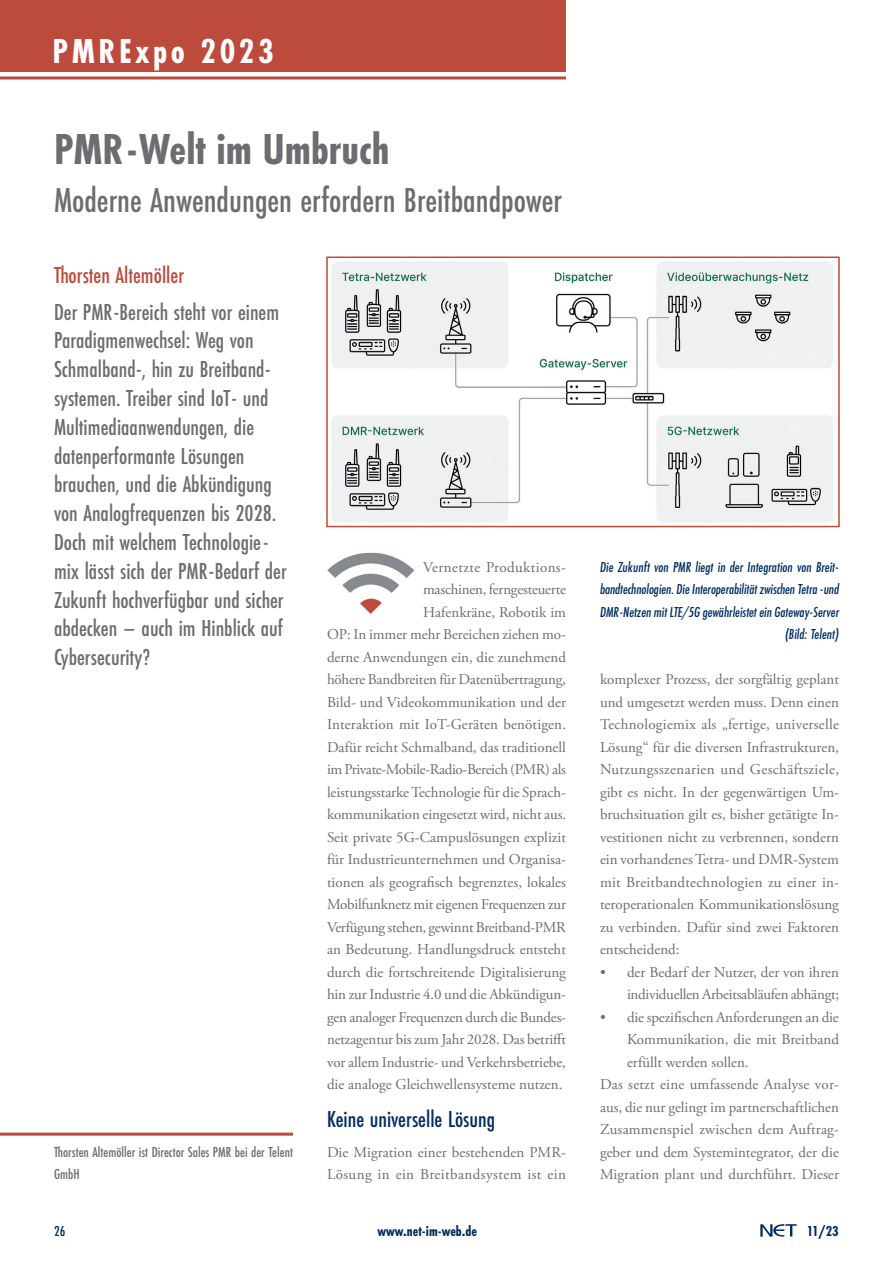
<style>
.page{position:relative;width:893px;height:1263px;background:#fff}
.page>*{position:absolute;margin:0;border:0;box-sizing:border-box;transform-origin:0 0}
.t1{font:700 45px "Futura PT Cond";color:#6c6d70}
.t2{font:500 36px "Futura PT Cond";color:#6c6d70}
.t3{font:700 36px "Futura PT Cond";letter-spacing:.1em;color:#fff}
.t4{font:500 24px/28.8px "Futura PT Cond";color:#6c6d70}
.t5{font:500 24px "Futura PT Cond";color:#002d62}
.t6{font:500 24px "Futura PT Cond";color:#bd4b3b}
.t7{font:15px/22.5px "Adobe Garamond Pro";color:#6c6d70;text-align:right}
.t8{font:italic 500 15px/22.5px "Futura PT Cond";letter-spacing:-.005em;color:#002d62;text-align:right}
.t9{font:15px/22.5px "Adobe Garamond Pro";letter-spacing:-.02em;color:#6c6d70;text-align:right}
.t10{font:500 15px/22.5px "Futura PT Cond";color:#6c6d70}
.t11{font:700 15px "Futura PT Cond";color:#002d62}
.t12{font:500 15px "Futura PT Cond";color:#002d62}
</style>
<div class="page">
<img style="left:760px;top:1225px;width:36px;height:12px">
<hr style="left:0;top:77px;width:566px;height:3px;background:#bd4b3b">
<div style="left:0;top:0;width:566px;height:71px;background:#bd4b3b"></div>
<hr style="left:0;top:1133px;width:293px;height:3px;background:#bd4b3b">
<img style="left:327px;top:552px;width:88px;height:62px">
<img style="left:331px;top:261px;width:502px;height:261px">
<div style="left:326px;top:256px;width:514px;height:271px;border:2px solid #bd4b3b"></div>
<h2 class="t3" style="left:52px;top:30px;width:223px">PMRExpo 2023</h2>
<h1 class="t1" style="left:54px;top:123px;width:337px">PMR-Welt im Umbruch</h1>
<h2 class="t2" style="left:54px;top:179px;width:509px">Moderne Anwendungen erfordern Breitbandpower</h2>
<h3 class="t6" style="left:54px;top:261px;width:131px">Thorsten Altemöller</h3>
<p class="t4" style="left:54px;top:297px;width:234px">Der PMR-Bereich steht vor einem<br>Paradigmenwechsel: Weg von<br>Schmalband-, hin zu Breitband&shy;systemen. Treiber sind IoT- und<br>Multimediaanwendungen, die datenperformante Lösungen brauchen, und die Abkündigung von Analogfrequenzen bis 2028.<br>Doch mit welchem Technologie&shy;mix lässt sich der PMR-Bedarf der<br>Zukunft hochverfügbar und sicher abdecken – auch im Hinblick auf<br>Cybersecurity?</p>
<p class="t10" style="left:54px;top:1140px;width:241px">Thorsten Altemöller ist Director Sales PMR bei der Telent<br>GmbH</p>
<p class="t7" style="left:327px;top:556px;width:241px">Vernetzte Produktions-<br>maschinen, ferngesteuerte<br>Hafenkräne, Robotik im<br>OP: In immer mehr Bereichen ziehen mo&shy;derne Anwendungen ein, die zunehmend höhere Bandbreiten für Datenübertragung, Bild- und Videokommunikation und der Interaktion mit IoT-Geräten benötigen.<br>Dafür reicht Schmalband, das traditionell im Private-Mobile-Radio-Bereich (PMR) als leistungsstarke Technologie für die Sprach&shy;kommunikation eingesetzt wird, nicht aus.<br>Seit private 5G-Campuslösungen explizit für Industrieunternehmen und Organisa&shy;tionen als geografisch begrenztes, lokales Mobilfunknetz mit eigenen Frequenzen zur Verfügung stehen, gewinnt Breitband-PMR an Bedeutung. Handlungsdruck entsteht durch die fortschreitende Digitalisierung hin zur Industrie 4.0 und die Abkündigun&shy;gen analoger Frequenzen durch die Bundes&shy;netzagentur bis zum Jahr 2028. Das betrifft vor allem Industrie- und Verkehrsbetriebe, die analoge Gleichwellensysteme nutzen.</p>
<h3 class="t5" style="left:327px;top:1105px;width:170px">Keine universelle Lösung</h3>
<p class="t7" style="left:327px;top:1141px;width:240px;text-align:left">Die Migration einer bestehenden PMR-<br>Lösung in ein Breitbandsystem ist ein</p>
<p class="t8" style="left:600px;top:555px;width:241px">Die Zukunft von PMR liegt in der Integration von Breit&shy;bandtechnologien. Die Interoperabilität zwischen Tetra -und DMR-Netzen mit LTE/5G gewährleistet ein Gateway-Server (Bild: Telent)</p>
<p class="t7" style="left:600px;top:669px;width:241px;text-align:justify">komplexer Prozess, der sorgfältig geplant und umgesetzt werden muss. Denn einen Technologiemix als „fertige, universelle Lösung“ für die diversen Infrastrukturen, Nutzungsszenarien und Geschäftsziele, gibt es nicht. In der gegenwärtigen Um&shy;bruchsituation gilt es, bisher getätigte In&shy;vestitionen nicht zu verbrennen, sondern ein vorhandenes Tetra- und DMR-System mit Breitbandtechnologien zu einer in&shy;teroperationalen Kommunikationslösung zu verbinden. Dafür sind zwei Faktoren entscheidend:</p>
<p class="t9" style="left:600px;top:961px;width:241px">• der Bedarf der Nutzer, der von ihren individuellen Arbeitsabläufen abhängt;</p>
<p class="t7" style="left:600px;top:1006px;width:240px">• die spezifischen Anforderungen an die</p>
<p class="t7" style="left:627px;top:1029px;width:214px">Kommunikation, die mit Breitband</p>
<p class="t7" style="left:627px;top:1051px;width:123px">erfüllt werden sollen.</p>
<p class="t7" style="left:600px;top:1074px;width:240px">Das setzt eine umfassende Analyse vor-</p>
<p class="t7" style="left:600px;top:1096px;width:240px">aus, die nur gelingt im partnerschaftlichen</p>
<p class="t7" style="left:600px;top:1119px;width:240px">Zusammenspiel zwischen dem Auftrag-</p>
<p class="t7" style="left:600px;top:1141px;width:240px">geber und dem Systemintegrator, der die</p>
<p class="t7" style="left:600px;top:1164px;width:240px">Migration plant und durchführt. Dieser</p>
<p class="t12" style="left:54px;top:1222px;width:13px">26</p>
<p class="t11" style="left:377px;top:1222px;width:101px">www.net-im-web.de</p>
<p class="t11" style="left:807px;top:1222px;width:33px">11/23</p>
</div>
